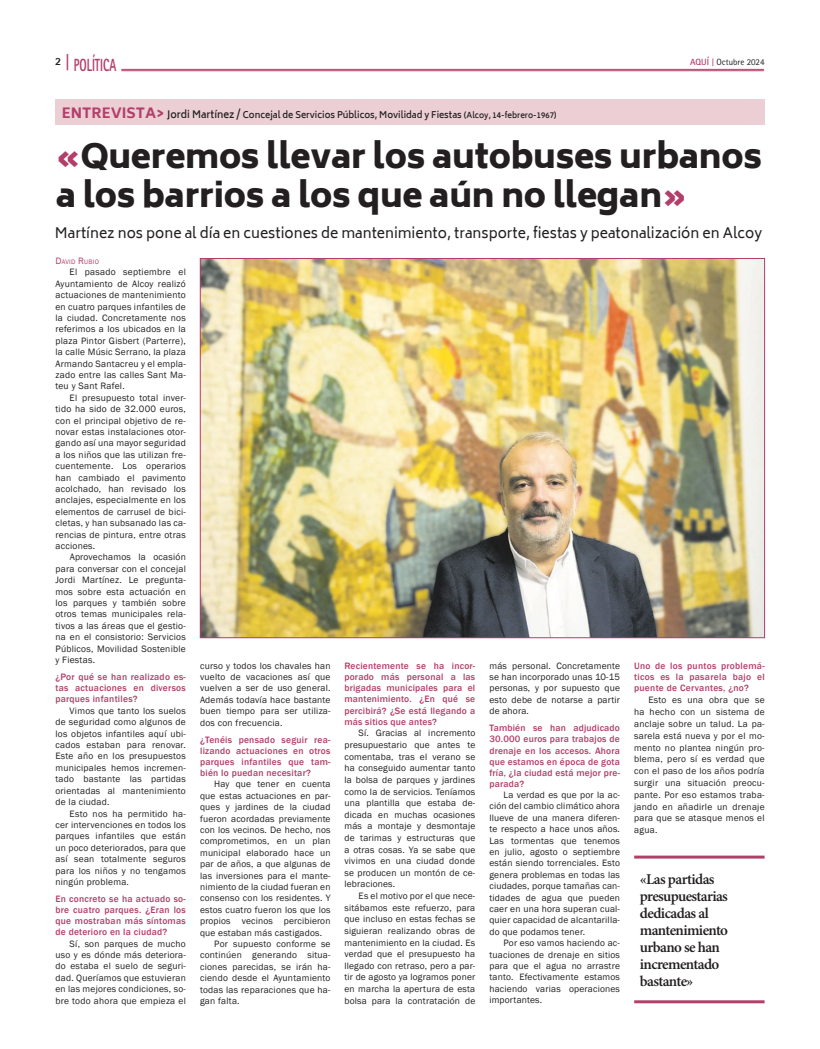
<style>
.page{position:relative;width:820px;height:1049px;background:#fff}
.page>*{position:absolute;margin:0;border:0;box-sizing:border-box;transform-origin:0 0}
.t1{font:900 33px/39.6px "Biryani";letter-spacing:-.01em;color:#231f20}
.t2{font:800 17.6px "Rotis Sans Serif Std";color:#b23f6a;scale:.64 1}
.t3{font:600 15px/17px "Minion Pro";letter-spacing:-.04em;color:#231f20}
.t4{font:14px "Biryani";color:#231f20}
.t5{font:800 11px "Rotis Sans Serif Std";color:#231f20}
.t6{font:9.5px/11.4px "Franklin Gothic";letter-spacing:.02em;color:#231f20;text-align:justify}
.t7{font:500 9.5px/11px "Franklin Gothic";letter-spacing:.025em;color:#b23f6a;text-align:justify}
.t8{font:600 9px "Biryani";color:#231f20}
.t9{font:9px "Rotis Sans Serif Std";color:#231f20}
.t10{font:6.7px "Franklin Gothic";letter-spacing:.035em;color:#b23f6a}
.s1{font-size:18.2px}
.s2{font-weight:700;color:#b23f6a}
.s3{font-family:"Rotis Serif Std";font-weight:700;color:#b23f6a}
.s4{font-weight:800;font-size:14px;color:#b23f6a}
.s5{font-size:10px}
.s6{font-size:8px}
.s7{color:#b23f6a}
.s8{font-size:9.5px}
</style>
<div class="page">
<img style="left:202px;top:260px;width:560px;height:376px">
<hr style="left:122px;top:69px;width:641px;height:1px;background:#b23f6a">
<hr style="left:122px;top:71px;width:641px;height:1px;background:#b23f6a">
<hr style="left:634px;top:855px;width:130px;height:3px;background:#b23f6a">
<hr style="left:634px;top:1000px;width:130px;height:3px;background:#b23f6a">
<div style="left:55px;top:99px;width:709px;height:26px;background:#eccfd5"></div>
<h2 class="t2" style="left:66px;top:54px;width:81px"><span class="s1">|</span> POLÍTICA</h2>
<p class="t5" style="left:55px;top:54px;width:8px">2</p>
<p class="t9" style="left:689px;top:57px;width:76px"><span class="s2">AQUÍ</span> <span class="s3">|</span> Octubre 2024</p>
<p class="t8" style="left:62px;top:109px;width:496px"><span class="s4">ENTREVISTA&gt;</span> <span class="s5">Jordi Martínez /</span> Concejal de Servicios Públicos, Movilidad y Fiestas <span class="s6">(Alcoy, 14-febrero-1967)</span></p>
<h1 class="t1" style="left:56px;top:137px;width:707px"><span class="s7">«</span>Queremos llevar los autobuses urbanos a los barrios a los que aún no llegan<span class="s7">»</span></h1>
<h3 class="t4" style="left:55px;top:225px;width:708px">Martínez nos pone al día en cuestiones de mantenimiento, transporte, fiestas y peatonalización en Alcoy</h3>
<p class="t10" style="left:55px;top:258px;width:45px"><span class="s8">D</span>AVID <span class="s8">R</span>UBIO</p>
<p class="t6" style="left:55px;top:267px;width:132px;text-indent:14px">El pasado septiembre el Ayuntamiento de Alcoy realizó actuaciones de mantenimiento en cuatro parques infantiles de la ciudad. Concretamente nos referimos a los ubicados en la plaza Pintor Gisbert (Parterre), la calle Músic Serrano, la plaza Armando Santacreu y el empla&shy;zado entre las calles Sant Ma&shy;teu y Sant Rafel.</p>
<p class="t6" style="left:55px;top:392px;width:132px;text-indent:14px">El presupuesto total inver&shy;tido ha sido de 32.000 euros, con el principal objetivo de re&shy;novar estas instalaciones otor&shy;gando así una mayor seguridad a los niños que las utilizan fre&shy;cuentemente. Los operarios han cambiado el pavimento acolchado, han revisado los anclajes, especialmente en los elementos de carrusel de bici&shy;cletas, y han subsanado las ca&shy;rencias de pintura, entre otras acciones.</p>
<p class="t6" style="left:55px;top:552px;width:132px;text-indent:14px">Aprovechamos la ocasión para conversar con el concejal Jordi Martínez. Le pregunta&shy;mos sobre esta actuación en los parques y también sobre otros temas municipales rela&shy;tivos a las áreas que el gestio&shy;na en el consistorio: Servicios Públicos, Movilidad Sostenible y Fiestas.</p>
<p class="t7" style="left:55px;top:672px;width:132px">¿Por qué se han realizado es&shy;tas actuaciones en diversos parques infantiles?</p>
<p class="t6" style="left:55px;top:705px;width:132px;text-indent:14px">Vimos que tanto los suelos de seguridad como algunos de los objetos infantiles aquí ubi&shy;cados estaban para renovar.<br>Este año en los presupuestos municipales hemos incremen&shy;tado bastante las partidas orientadas al mantenimiento de la ciudad.</p>
<p class="t6" style="left:55px;top:808px;width:132px;text-indent:14px">Esto nos ha permitido ha&shy;cer intervenciones en todos los parques infantiles que están un poco deteriorados, para que así sean totalmente seguros para los niños y no tengamos ningún problema.</p>
<p class="t7" style="left:55px;top:893px;width:132px">En concreto se ha actuado so&shy;bre cuatro parques. ¿Eran los que mostraban más síntomas de deterioro en la ciudad?</p>
<p class="t6" style="left:55px;top:938px;width:132px;text-indent:14px">Sí, son parques de mucho uso y es dónde más deteriora&shy;do estaba el suelo de seguri&shy;dad. Queríamos que estuvieran en las mejores condiciones, so&shy;bre todo ahora que empieza el</p>
<p class="t6" style="left:200px;top:660px;width:132px">curso y todos los chavales han vuelto de vacaciones así que vuelven a ser de uso general.<br>Además todavía hace bastante buen tiempo para ser utiliza&shy;dos con frecuencia.</p>
<p class="t7" style="left:200px;top:734px;width:132px">¿Tenéis pensado seguir rea&shy;lizando actuaciones en otros parques infantiles que tam&shy;bién lo puedan necesitar?</p>
<p class="t6" style="left:214px;top:779px;width:118px">Hay que tener en cuenta</p>
<p class="t6" style="left:200px;top:790px;width:132px">que estas actuaciones en par-</p>
<p class="t6" style="left:200px;top:801px;width:132px">ques y jardines de la ciudad</p>
<p class="t6" style="left:200px;top:813px;width:132px">fueron acordadas previamente</p>
<p class="t6" style="left:200px;top:824px;width:132px">con los vecinos. De hecho, nos</p>
<p class="t6" style="left:200px;top:836px;width:132px">comprometimos, en un plan</p>
<p class="t6" style="left:200px;top:847px;width:132px">municipal elaborado hace un</p>
<p class="t6" style="left:200px;top:858px;width:132px">par de años, a que algunas de</p>
<p class="t6" style="left:200px;top:870px;width:132px">las inversiones para el mante-</p>
<p class="t6" style="left:200px;top:881px;width:132px">nimiento de la ciudad fueran en</p>
<p class="t6" style="left:200px;top:893px;width:132px">consenso con los residentes. Y</p>
<p class="t6" style="left:200px;top:904px;width:132px">estos cuatro fueron los que los</p>
<p class="t6" style="left:200px;top:915px;width:132px">propios vecinos percibieron</p>
<p class="t6" style="left:200px;top:927px;width:123px">que estaban más castigados.</p>
<p class="t6" style="left:214px;top:938px;width:118px">Por supuesto conforme se</p>
<p class="t6" style="left:200px;top:950px;width:132px">continúen generando situa-</p>
<p class="t6" style="left:200px;top:961px;width:132px">ciones parecidas, se irán ha-</p>
<p class="t6" style="left:200px;top:972px;width:132px">ciendo desde el Ayuntamiento</p>
<p class="t6" style="left:200px;top:984px;width:132px">todas las reparaciones que ha-</p>
<p class="t6" style="left:200px;top:995px;width:41px">gan falta.</p>
<p class="t7" style="left:344px;top:660px;width:132px">Recientemente se ha incor&shy;porado más personal a las brigadas municipales para el mantenimiento. ¿En qué se percibirá? ¿Se está llegando a más sitios que antes?</p>
<p class="t6" style="left:344px;top:728px;width:132px;text-indent:14px">Sí. Gracias al incremento presupuestario que antes te comentaba, tras el verano se ha conseguido aumentar tanto la bolsa de parques y jardines como la de servicios. Teníamos una plantilla que estaba de&shy;dicada en muchas ocasiones más a montaje y desmontaje de tarimas y estructuras que a otras cosas. Ya se sabe que vivimos en una ciudad donde se producen un montón de ce&shy;lebraciones.</p>
<p class="t6" style="left:344px;top:890px;width:132px;text-indent:14px">Es el motivo por el que nece&shy;sitábamos este refuerzo, para que incluso en estas fechas se siguieran realizando obras de mantenimiento en la ciudad. Es verdad que el presupuesto ha llegado con retraso, pero a par&shy;tir de agosto ya logramos poner en marcha la apertura de esta bolsa para la contratación de</p>
<p class="t6" style="left:489px;top:660px;width:132px">más personal. Concretamente se han incorporado unas 10-15 personas, y por supuesto que esto debe de notarse a partir de ahora.</p>
<p class="t7" style="left:489px;top:723px;width:132px">También se han adjudicado 30.000 euros para trabajos de drenaje en los accesos. Ahora que estamos en época de gota fría, ¿la ciudad está mejor pre&shy;parada?</p>
<p class="t6" style="left:489px;top:789px;width:132px;text-indent:14px">La verdad es que por la ac&shy;ción del cambio climático ahora llueve de una manera diferen&shy;te respecto a hace unos años.<br>Las tormentas que tenemos en julio, agosto o septiembre están siendo torrenciales. Esto genera problemas en todas las ciudades, porque tamañas can&shy;tidades de agua que pueden caer en una hora superan cual&shy;quier capacidad de alcantarilla&shy;do que podamos tener.</p>
<p class="t6" style="left:489px;top:937px;width:132px;text-indent:14px">Por eso vamos haciendo ac&shy;tuaciones de drenaje en sitios para que el agua no arrastre tanto. Efectivamente estamos haciendo varias operaciones importantes.</p>
<p class="t7" style="left:634px;top:660px;width:132px;line-height:11.4px">Uno de los puntos problemá&shy;ticos es la pasarela bajo el puente de Cervantes, ¿no?</p>
<p class="t6" style="left:634px;top:694px;width:132px;line-height:11.8px;text-indent:14px">Esto es una obra que se ha hecho con un sistema de anclaje sobre un talud. La pa&shy;sarela está nueva y por el mo&shy;mento no plantea ningún pro&shy;blema, pero sí es verdad que con el paso de los años podría surgir una situación preocu&shy;pante. Por eso estamos traba&shy;jando en añadirle un drenaje para que se atasque menos el agua.</p>
<h3 class="t3" style="left:639px;top:871px;width:90px">«Las partidas presupuestarias dedicadas al mantenimiento urbano se han incrementado bastante»</h3>
</div>
